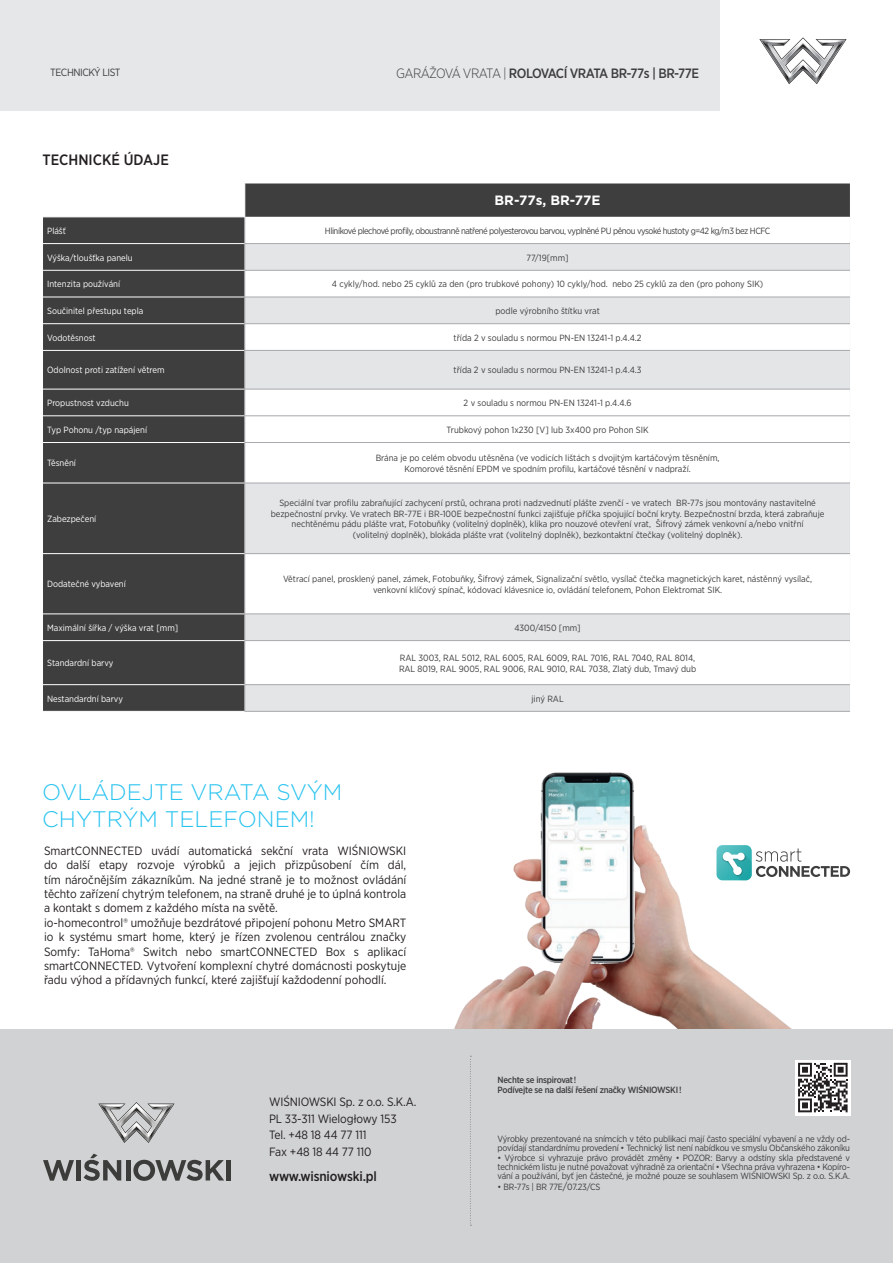
<style>
.page{position:relative;width:893px;height:1263px;background:#fff}
.page>*{position:absolute;margin:0;border:0;box-sizing:border-box;transform-origin:0 0}
.t1{font:300 22.5px/27px "Gotham";color:#29c3f0}
.t2{font:500 15px "Gotham Narrow";color:#231f20}
.t3{font:500 13.5px "Gotham Narrow";letter-spacing:-.04em;color:#3e3e3f}
.t4{font:500 13.5px "Gotham Narrow";letter-spacing:-.01em;color:#231f20}
.t5{font:700 13.5px "Gotham";color:#fff}
.t6{font:12px/14.4px "Gotham Narrow";color:#231f20}
.t7{font:10.5px "Gotham Narrow";letter-spacing:-.04em;color:#3e3e3f}
.t8{font:9px/10.8px "Gotham Narrow";color:#3e3e3f;text-align:center}
.t9{font:9px "Gotham Narrow";color:#fff}
.t10{font:9px/9.4px "Gotham Narrow";letter-spacing:-.02em;color:#3e3e3f}
.t11{font:9px "Gotham Narrow";letter-spacing:-.05em;color:#3e3e3f}
.t12{font:500 9px/9.4px "Gotham Narrow";letter-spacing:-.025em;color:#3e3e3f}
.s1{font-weight:300}
.s2{font-size:10.5px}
</style>
<div class="page">
<div style="left:0;top:0;width:721px;height:111px;background:#e6e7e9"></div>
<svg style="left:759px;top:37px;width:88px;height:47px"></svg>
<svg style="left:819px;top:866px;width:31px;height:11px"></svg>
<img style="left:454px;top:772px;width:365px;height:257px">
<div style="left:0;top:1029px;width:893px;height:234px;background:#d1d2d4"></div>
<svg style="left:44px;top:184px;width:805px;height:527px;background:#49494a"></svg>
<svg style="left:245px;top:217px;width:604px;height:26px"></svg>
<svg style="left:245px;top:244px;width:604px;height:467px"></svg>
<hr style="left:244px;top:243px;width:607px;height:1px;background:#a8a9ad">
<hr style="left:244px;top:270px;width:607px;height:1px;background:#a8a9ad">
<hr style="left:244px;top:443px;width:1px;height:40px;background:#a8a9ad">
<hr style="left:244px;top:554px;width:1px;height:59px;background:#a8a9ad">
<hr style="left:244px;top:641px;width:1px;height:43px;background:#a8a9ad">
<hr style="left:244px;top:415px;width:607px;height:1px;background:#a8a9ad">
<hr style="left:244px;top:442px;width:607px;height:1px;background:#a8a9ad">
<hr style="left:244px;top:483px;width:607px;height:1px;background:#a8a9ad">
<hr style="left:244px;top:483px;width:1px;height:70px;background:#a8a9ad">
<hr style="left:244px;top:553px;width:607px;height:1px;background:#a8a9ad">
<hr style="left:244px;top:613px;width:607px;height:1px;background:#a8a9ad">
<svg style="left:244px;top:614px;width:1px;height:26px"></svg>
<hr style="left:244px;top:640px;width:607px;height:1px;background:#a8a9ad">
<hr style="left:244px;top:684px;width:607px;height:1px;background:#a8a9ad">
<svg style="left:244px;top:685px;width:1px;height:26px"></svg>
<hr style="left:43px;top:216px;width:202px;height:1px;background:#fff">
<hr style="left:43px;top:243px;width:201px;height:1px;background:#fff">
<hr style="left:43px;top:270px;width:201px;height:1px;background:#fff">
<hr style="left:43px;top:297px;width:201px;height:1px;background:#fff">
<hr style="left:43px;top:323px;width:201px;height:1px;background:#fff">
<hr style="left:43px;top:350px;width:201px;height:1px;background:#fff">
<hr style="left:43px;top:389px;width:201px;height:1px;background:#fff">
<hr style="left:43px;top:415px;width:201px;height:1px;background:#fff">
<hr style="left:43px;top:442px;width:201px;height:1px;background:#fff">
<hr style="left:43px;top:483px;width:201px;height:1px;background:#fff">
<hr style="left:43px;top:553px;width:201px;height:1px;background:#fff">
<hr style="left:43px;top:613px;width:201px;height:1px;background:#fff">
<hr style="left:43px;top:640px;width:201px;height:1px;background:#fff">
<hr style="left:43px;top:684px;width:201px;height:1px;background:#fff">
<hr style="left:244px;top:183px;width:1px;height:33px;background:#fff">
<hr style="left:244px;top:711px;width:607px;height:1px;background:#a8a9ad">
<svg style="left:244px;top:390px;width:1px;height:52px"></svg>
<hr style="left:244px;top:351px;width:1px;height:38px;background:#a8a9ad">
<hr style="left:244px;top:389px;width:607px;height:1px;background:#a8a9ad">
<hr style="left:244px;top:297px;width:607px;height:1px;background:#a8a9ad">
<hr style="left:244px;top:323px;width:607px;height:1px;background:#a8a9ad">
<svg style="left:244px;top:217px;width:1px;height:133px"></svg>
<hr style="left:244px;top:350px;width:607px;height:1px;background:#a8a9ad">
<svg style="left:470px;top:1056px;width:1px;height:170px"></svg>
<div style="left:795px;top:1060px;width:55px;height:55px;background:#fff"></div>
<svg style="left:798px;top:1063px;width:50px;height:49px"></svg>
<svg style="left:43px;top:1160px;width:31px;height:21px"></svg>
<div style="left:76px;top:1160px;width:5px;height:20px;background:#3c3c3b"></div>
<svg style="left:84px;top:1153px;width:37px;height:28px"></svg>
<hr style="left:126px;top:1160px;width:4px;height:20px;background:#3c3c3b">
<svg style="left:133px;top:1160px;width:91px;height:21px"></svg>
<hr style="left:226px;top:1160px;width:4px;height:20px;background:#3c3c3b">
<svg style="left:98px;top:1102px;width:76px;height:41px"></svg>
<p class="t7" style="left:50px;top:66px;width:72px">TECHNICKÝ LIST</p>
<h3 class="t3" style="left:396px;top:64px;width:305px"><span class="s1">GARÁŽOVÁ VRATA |</span> ROLOVACÍ VRATA BR-77s | BR-77E</h3>
<h2 class="t2" style="left:43px;top:150px;width:128px">TECHNICKÉ ÚDAJE</h2>
<h3 class="t5" style="left:495px;top:192px;width:108px">BR-77s, BR-77E</h3>
<p class="t9" style="left:47px;top:225px;width:20px">Plášť</p>
<p class="t11" style="left:325px;top:225px;width:447px">Hliníkové plechové profily, oboustranně natřené polyesterovou barvou, vyplněné PU pěnou vysoké hustoty g=42 kg/m3 bez HCFC</p>
<p class="t9" style="left:47px;top:252px;width:87px">Výška/tloušťka panelu</p>
<p class="t8" style="left:527px;top:252px;width:43px">77/19[mm]</p>
<p class="t9" style="left:47px;top:278px;width:74px">Intenzita používání</p>
<p class="t8" style="left:332px;top:278px;width:433px">4 cykly/hod. nebo 25 cyklů za den (pro trubkové pohony) 10 cykly/hod. nebo 25 cyklů za den (pro pohony SIK)</p>
<p class="t9" style="left:47px;top:305px;width:98px">Součinitel přestupu tepla</p>
<p class="t8" style="left:495px;top:305px;width:106px">podle výrobního štítku vrat</p>
<p class="t9" style="left:47px;top:332px;width:50px">Vodotěsnost</p>
<p class="t8" style="left:454px;top:332px;width:189px">třída 2 v souladu s normou PN-EN 13241-1 p.4.4.2</p>
<p class="t9" style="left:47px;top:365px;width:119px">Odolnost proti zatížení větrem</p>
<p class="t8" style="left:454px;top:365px;width:189px">třída 2 v souladu s normou PN-EN 13241-1 p.4.4.3</p>
<p class="t9" style="left:47px;top:397px;width:83px">Propustnost vzduchu</p>
<p class="t8" style="left:464px;top:397px;width:169px">2 v souladu s normou PN-EN 13241-1 p.4.4.6</p>
<p class="t9" style="left:47px;top:424px;width:101px">Typ Pohonu /typ napájení</p>
<p class="t8" style="left:447px;top:424px;width:204px">Trubkový pohon 1x230 [V] lub 3x400 pro Pohon SIK</p>
<p class="t9" style="left:47px;top:458px;width:30px">Těsnění</p>
<p class="t8" style="left:376px;top:452px;width:345px">Brána je po celém obvodu utěsněna (ve vodicích lištách s dvojitým kartáčovým těsněním,<br>Komorové těsnění EPDM ve spodním profilu, kartáčové těsnění v nadpraží.</p>
<p class="t9" style="left:47px;top:513px;width:51px">Zabezpečení</p>
<p class="t8" style="left:271px;top:497px;width:555px">Speciální tvar profilu zabraňující zachycení prstů, ochrana proti nadzvednutí plášte zvenčí - ve vratech BR-77s jsou montovány nastavitelné bezpečnostní prvky. Ve vratech BR-77E i BR-100E bezpečnostní funkci zajišťuje příčka spojující boční kryty. Bezpečnostní brzda, která zabraňuje nechtěnému pádu plášte vrat, Fotobuňky (volitelný doplněk), klika pro nouzové otevření vrat, Šifrový zámek venkovní a/nebo vnitřní<br>(volitelný doplněk), blokáda plášte vrat (volitelný doplněk), bezkontaktní čtečkay (volitelný doplněk).</p>
<p class="t9" style="left:47px;top:579px;width:80px">Dodatečné vybavení</p>
<p class="t8" style="left:283px;top:573px;width:531px">Větrací panel, prosklený panel, zámek, Fotobuňky, Šifrový zámek, Signalizační světlo, vysílač čtečka magnetických karet, nástěnný vysílač, venkovní klíčový spínač, kódovací klávesnice io, ovládání telefonem, Pohon Elektromat SIK.</p>
<p class="t9" style="left:47px;top:622px;width:133px">Maximální šířka / výška vrat [mm]</p>
<p class="t8" style="left:514px;top:622px;width:68px">4300/4150 [mm]</p>
<p class="t9" style="left:47px;top:657px;width:68px">Standardní barvy</p>
<p class="t8" style="left:399px;top:652px;width:299px;text-align:left">RAL 3003, RAL 5012, RAL 6005, RAL 6009, RAL 7016, RAL 7040, RAL 8014,<br>RAL 8019, RAL 9005, RAL 9006, RAL 9010, RAL 7038, Zlatý dub, Tmavý dub</p>
<p class="t9" style="left:47px;top:693px;width:77px">Nestandardní barvy</p>
<p class="t8" style="left:531px;top:693px;width:34px">jiný RAL</p>
<h1 class="t1" style="left:42px;top:778px;width:301px">OVLÁDEJTE VRATA SVÝM<br>CHYTRÝM TELEFONEM!</h1>
<p class="t6" style="left:44px;top:843px;width:364px">SmartCONNECTED uvádí automatická sekční vrata WIŚNIOWSKI do další etapy rozvoje výrobků a jejich přizpůsobení čím dál, tím náročnějším zákazníkům. Na jedné straně je to možnost ovládání těchto zařízení chytrým telefonem, na straně druhé je to úplná kontrola a kontakt s domem z každého místa na světě.<br>io-homecontrol® umožňuje bezdrátové připojení pohonu Metro SMART io k systému smart home, který je řízen zvolenou centrálou značky Somfy: TaHoma® Switch nebo smartCONNECTED Box s aplikací smartCONNECTED. Vytvoření komplexní chytré domácnosti poskytuje řadu výhod a přídavných funkcí, které zajišťují každodenní pohodlí.</p>
<h3 class="t6" style="left:269px;top:1094px;width:149px;line-height:16.5px">WIŚNIOWSKI Sp. z o.o. S.K.A.<br>PL 33-311 Wielogłowy 153<br>Tel. +48 18 44 77 111<br>Fax +48 18 44 77 110</h3>
<h3 class="t4" style="left:269px;top:1167px;width:109px">www.wisniowski.pl</h3>
<p class="t12" style="left:497px;top:1075px;width:185px">Nechte se inspirovat!<br>Podívejte se na další řešení značky WIŚNIOWSKI!</p>
<p class="t10" style="left:497px;top:1133px;width:354px">Výrobky prezentované na snímcích v této publikaci mají často speciální vybavení a ne vždy od&shy;povídají standardnímu provedení • Technický list není nabídkou ve smyslu Občanského zákoníku</p>
<p class="t8" style="left:497px;top:1152px;width:354px;line-height:9.4px;text-align:justify">• Výrobce si vyhrazuje právo provádět změny • POZOR: Barvy a odstíny skla představené v technickém listu je nutné považovat výhradně za orientační • Všechna práva vyhrazena • Kopíro&shy;vání a používání, byť jen částečné, je možné pouze se souhlasem WIŚNIOWSKI Sp. z o.o. S.K.A.</p>
<p class="t10" style="left:497px;top:1182px;width:104px">• BR-77s | BR 77E<span class="s2">/</span>07.23/CS</p>
</div>
